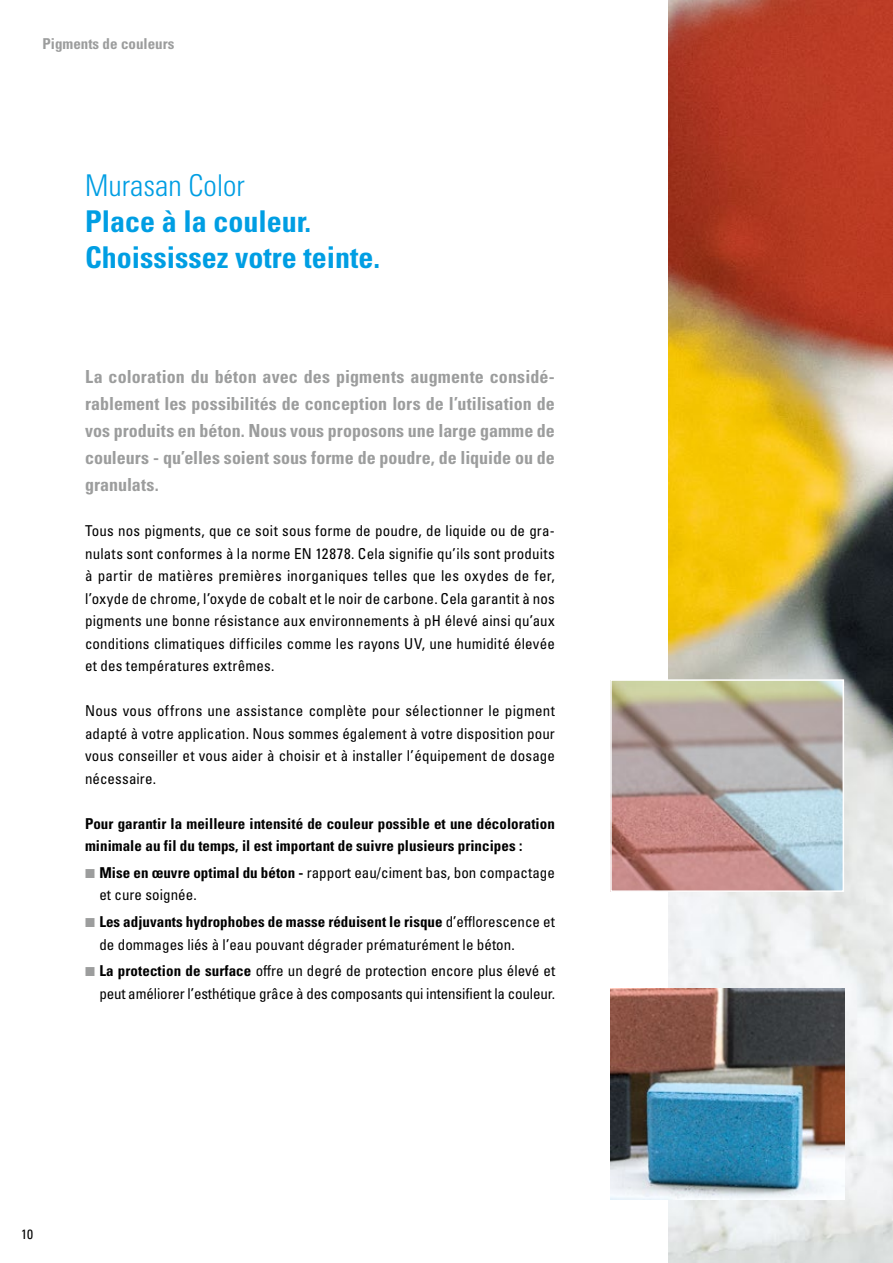
<style>
.page{position:relative;width:893px;height:1263px;background:#fff}
.page>*{position:absolute;margin:0;border:0;box-sizing:border-box;transform-origin:0 0}
.t1{font:700 condensed 30px/36px "Univers LT Pro";color:#009ee3}
.t2{font:300 condensed 30px "Univers LT Std";color:#009ee3}
.t3{font:700 condensed 18px/27px "Univers LT Pro";color:#9c9d9d;text-align:justify}
.t4{font:condensed 15px/22.5px "Univers LT Pro";letter-spacing:.005em;color:#000;text-align:justify}
.t5{font:700 condensed 15px/22.5px "Univers LT Pro";letter-spacing:.005em;color:#000}
.t6{font:700 condensed 15px "Univers LT Pro";color:#9c9d9d}
.t7{font:condensed 13.5px "Univers LT Pro";color:#000}
.s1{color:#9c9d9d}
.s2{font-weight:700}
</style>
<div class="page">
<img style="left:669px;top:0;width:224px;height:1263px">
<img style="left:610px;top:988px;width:234px;height:211px">
<img style="left:613px;top:682px;width:228px;height:207px">
<div style="left:610px;top:679px;width:234px;height:213px;border:2px solid #fff"></div>
<p class="t6" style="left:43px;top:35px;width:133px">Pigments de couleurs</p>
<h1 class="t2" style="left:85px;top:167px;width:161px">Murasan Color</h1>
<h1 class="t1" style="left:85px;top:203px;width:293px">Place à la couleur.<br>Choississez votre teinte.</h1>
<p class="t3" style="left:85px;top:363px;width:471px">La coloration du béton avec des pigments augmente considé&shy;rablement les possibilités de conception lors de l’utilisation de vos produits en béton. Nous vous proposons une large gamme de couleurs - qu’elles soient sous forme de poudre, de liquide ou de granulats.</p>
<p class="t4" style="left:85px;top:519px;width:471px">Tous nos pigments, que ce soit sous forme de poudre, de liquide ou de gra&shy;nulats sont conformes à la norme EN 12878. Cela signifie qu’ils sont produits à partir de matières premières inorganiques telles que les oxydes de fer, l’oxyde de chrome, l’oxyde de cobalt et le noir de carbone. Cela garantit à nos pigments une bonne résistance aux environnements à pH élevé ainsi qu’aux conditions climatiques difficiles comme les rayons UV, une humidité élevée et des températures extrêmes.</p>
<p class="t4" style="left:85px;top:699px;width:471px">Nous vous offrons une assistance complète pour sélectionner le pigment adapté à votre application. Nous sommes également à votre disposition pour vous conseiller et vous aider à choisir et à installer l’équipement de dosage nécessaire.</p>
<p class="t5" style="left:85px;top:812px;width:471px">Pour garantir la meilleure intensité de couleur possible et une décoloration minimale au fil du temps, il est important de suivre plusieurs principes :</p>
<p class="t4" style="left:99px;top:861px;width:457px;text-indent:-14px"><span class="s1">◾</span> <span class="s2">Mise en œuvre optimal du béton -</span> rapport eau/ciment bas, bon compactage et cure soignée.</p>
<p class="t4" style="left:99px;top:910px;width:457px;text-indent:-14px"><span class="s1">◾</span> <span class="s2">Les adjuvants hydrophobes de masse réduisent le risque</span> d’efflorescence et de dommages liés à l’eau pouvant dégrader prématurément le béton.</p>
<p class="t4" style="left:85px;top:959px;width:472px;text-align:right"><span class="s1">◾</span> <span class="s2">La protection de surface</span> offre un degré de protection encore plus élevé et peut améliorer l’esthétique grâce à des composants qui intensifient la couleur.</p>
<p class="t7" style="left:21px;top:1226px;width:14px">10</p>
</div>
